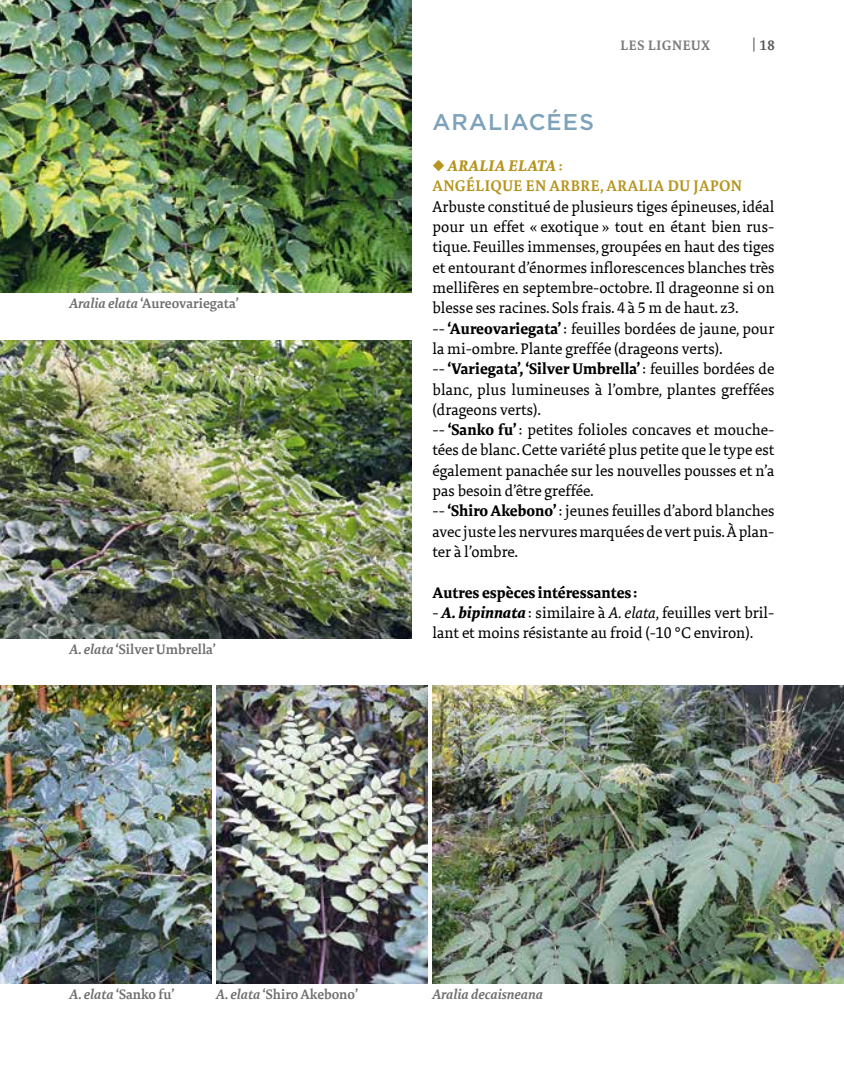
<style>
.page{position:relative;width:844px;height:1092px;background:#fff}
.page>*{position:absolute;margin:0;border:0;box-sizing:border-box;transform-origin:0 0}
.t1{font:500 22.75px "Gotham HTF";letter-spacing:.04em;color:#7ea2b9}
.t2{font:15.75px/20.3px "Tundra Offc";color:#000}
.t3{font:600 15.75px/20.3px "Tundra Offc";letter-spacing:.03em;color:#b6941d}
.t4{font:700 15.75px "Tundra Offc";color:#000}
.t5{font:600 14px "Tundra Offc";color:#706f6f}
.t6{font:italic 600 14px "Tundra Offc";color:#706f6f}
.t7{font:600 14px "Tundra Offc";letter-spacing:.05em;color:#575756}
.s1{font-style:italic}
.s2{font-weight:700;font-style:italic}
.s3{font-weight:700}
</style>
<div class="page">
<img style="left:0;top:0;width:411px;height:292px">
<img style="left:0;top:340px;width:411px;height:298px">
<img style="left:0;top:685px;width:211px;height:298px">
<img style="left:216px;top:685px;width:211px;height:298px">
<img style="left:432px;top:685px;width:411px;height:298px">
<p class="t5" style="left:69px;top:295px;width:171px"><span class="s1">Aralia elata</span> ‘Aureovariegata’</p>
<p class="t5" style="left:69px;top:641px;width:148px"><span class="s1">A. elata</span> ‘Silver Umbrella’</p>
<p class="t7" style="left:620px;top:37px;width:91px">LES LIGNEUX</p>
<p class="t7" style="left:752px;top:37px;width:24px">| 18</p>
<h1 class="t1" style="left:432px;top:109px;width:163px">ARALIACÉES</h1>
<p class="t3" style="left:432px;top:156px;width:311px">◆ <span class="s2">ARALIA ELATA</span> :<br>ANGÉLIQUE EN ARBRE, ARALIA DU JAPON</p>
<p class="t2" style="left:432px;top:197px;width:343px">Arbuste constitué de plusieurs tiges épineuses, idéal pour un effet « exotique » tout en étant bien rus&shy;tique. Feuilles immenses, groupées en haut des tiges et entourant d’énormes inflorescences blanches très mellifères en septembre-octobre. Il drageonne si on blesse ses racines. Sols frais. 4 à 5 m de haut. z3.<br>-- <span class="s3">‘Aureovariegata’</span>: feuilles bordées de jaune, pour la mi-ombre. Plante greffée (drageons verts).<br>-- <span class="s3">‘Variegata’, ‘Silver Umbrella’</span>: feuilles bordées de blanc, plus lumineuses à l’ombre, plantes greffées (drageons verts).<br>-- <span class="s3">‘Sanko fu’</span> : petites folioles concaves et mouche&shy;tées de blanc. Cette variété plus petite que le type est également panachée sur les nouvelles pousses et n’a pas besoin d’être greffée.<br>-- <span class="s3">‘Shiro Akebono’</span>: jeunes feuilles d’abord blanches avec juste les nervures marquées de vert puis. À plan&shy;ter à l’ombre.</p>
<p class="t4" style="left:432px;top:583px;width:206px">Autres espèces intéressantes :</p>
<p class="t2" style="left:432px;top:603px;width:343px">- <span class="s2">A. bipinnata</span>: similaire à <span class="s1">A. elata</span>, feuilles vert bril&shy;lant et moins résistante au froid (-10 °C environ).</p>
<p class="t5" style="left:69px;top:986px;width:106px"><span class="s1">A. elata</span> ‘Sanko fu’</p>
<p class="t5" style="left:216px;top:986px;width:143px"><span class="s1">A. elata</span> ‘Shiro Akebono’</p>
<p class="t6" style="left:432px;top:986px;width:112px">Aralia decaisneana</p>
</div>
